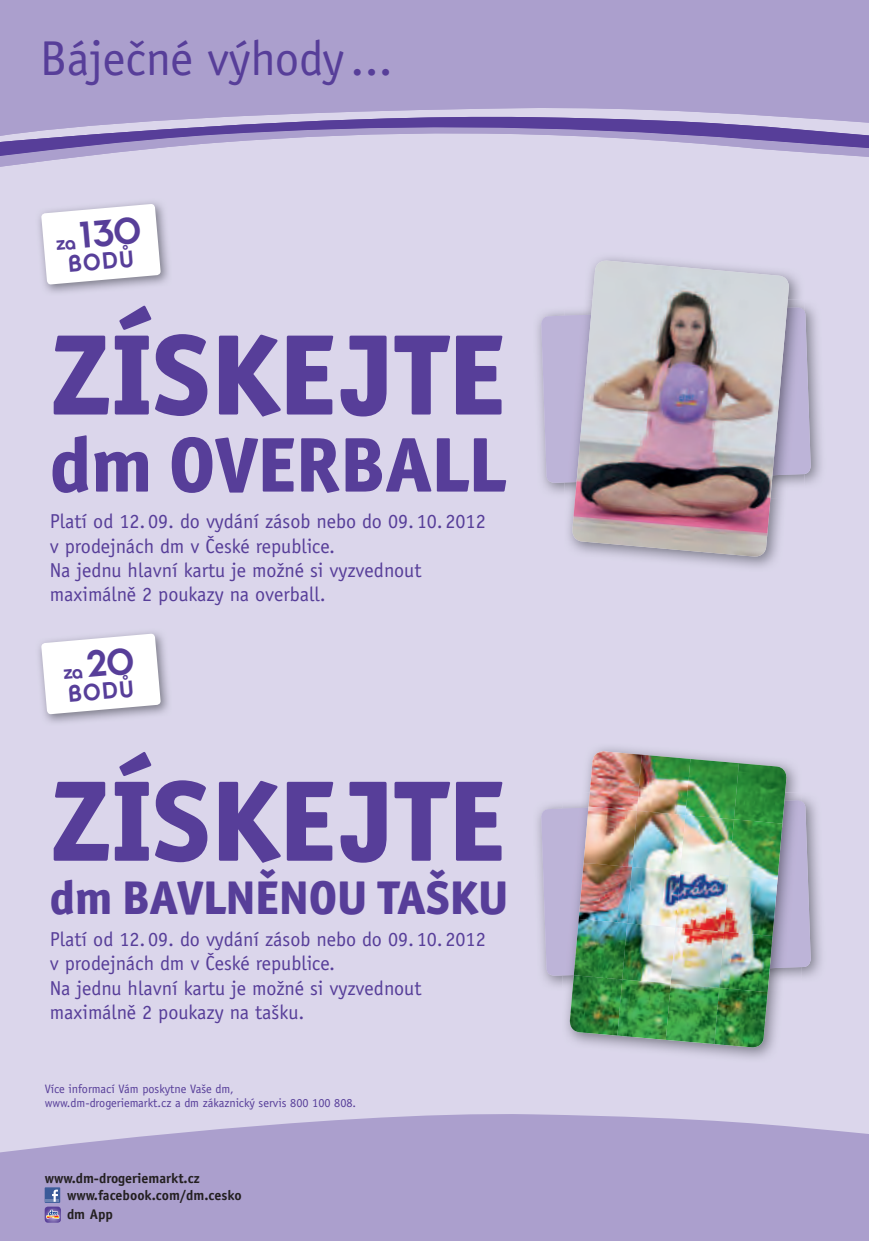
<style>
.page{position:relative;width:869px;height:1241px;background:#fff}
.page>*{position:absolute;margin:0;border:0;box-sizing:border-box;transform-origin:0 0}
.t1{font:800 114.98px "Officina Sans ITC Pro";color:#573e99}
.t2{font:800 77.7px "Officina Sans ITC Pro";color:#573e99}
.t3{font:49px "Officina Sans CE";letter-spacing:-.005em;color:#573e99}
.t4{font:800 47.43px "Officina Sans ITC Pro";color:#573e99}
.t5{font:37.27px "Chalet New York Nineteen Seventy";color:#573e99}
.t6{font:23.62px "Chalet New York Nineteen Seventy";color:#573e99}
.t7{font:20.12px/24.2px "Officina Sans CE";color:#573e99}
.t8{font:18.2px "Chalet New York Nineteen Seventy";color:#573e99}
.t9{font:700 14px "Officina Sans CE";color:#231f20}
.t10{font:12.25px/14.7px "Officina Sans CE";color:#573e99}
.s1{font-size:18.2px}
.s2{font-size:37.27px}
</style>
<div class="page">
<div style="left:0;top:62px;width:868px;height:1100px;background:#dbd6eb"></div>
<svg style="left:0;top:1114px;width:868px;height:126px;background:#afa3cf"></svg>
<div style="left:0;top:0;width:868px;height:114px;background:#ab9fcd"></div>
<svg style="left:0;top:114px;width:868px;height:53px"></svg>
<div style="left:45px;top:1187px;width:15px;height:15px;background:#3b5b99"></div>
<svg style="left:45px;top:1189px;width:16px;height:33px"></svg>
<img style="left:39px;top:202px;width:130px;height:91px">
<svg style="left:41px;top:204px;width:120px;height:81px;background:#f3f3f6"></svg>
<img style="left:39px;top:632px;width:130px;height:91px">
<svg style="left:41px;top:633px;width:120px;height:81px;background:#f4f3f6"></svg>
<img style="left:537px;top:304px;width:284px;height:189px">
<svg style="left:540px;top:307px;width:270px;height:176px;background:#bdb6d6"></svg>
<img style="left:537px;top:797px;width:284px;height:189px">
<svg style="left:540px;top:800px;width:270px;height:175px;background:#bdb6d5"></svg>
<img style="left:562px;top:800px;width:239px;height:175px">
<svg style="left:568px;top:750px;width:219px;height:298px"></svg>
<img style="left:588px;top:751px;width:53px;height:55px">
<img style="left:636px;top:754px;width:54px;height:56px">
<img style="left:685px;top:758px;width:53px;height:56px">
<img style="left:733px;top:763px;width:53px;height:60px">
<img style="left:583px;top:806px;width:53px;height:56px">
<img style="left:631px;top:810px;width:54px;height:56px">
<img style="left:680px;top:814px;width:53px;height:57px">
<img style="left:728px;top:819px;width:54px;height:60px">
<img style="left:578px;top:862px;width:54px;height:56px">
<img style="left:626px;top:866px;width:54px;height:57px">
<img style="left:675px;top:871px;width:53px;height:56px">
<img style="left:723px;top:875px;width:54px;height:60px">
<img style="left:573px;top:918px;width:54px;height:57px">
<img style="left:622px;top:923px;width:53px;height:56px">
<img style="left:670px;top:927px;width:53px;height:56px">
<img style="left:718px;top:931px;width:54px;height:61px">
<img style="left:569px;top:975px;width:53px;height:60px">
<img style="left:617px;top:979px;width:53px;height:60px">
<img style="left:665px;top:983px;width:54px;height:60px">
<img style="left:714px;top:987px;width:53px;height:60px">
<img style="left:564px;top:307px;width:240px;height:175px">
<img style="left:571px;top:260px;width:218px;height:297px">
<h3 class="t3" style="left:40px;top:30px;width:355px">Báječné výhody ...</h3>
<h3 class="t5" style="left:54px;top:215px;width:87px;rotate:-5deg"><span class="s1">za</span> 130</h3>
<p class="t6" style="left:67px;top:250px;width:68px;rotate:-5deg">BODŮ</p>
<h1 class="t1" style="left:50px;top:302px;width:456px">ZÍSKEJTE</h1>
<h2 class="t2" style="left:50px;top:415px;width:458px">dm OVERBALL</h2>
<p class="t7" style="left:50px;top:509px;width:437px">Platí od 12. 09. do vydání zásob nebo do 09. 10. 2012 v prodejnách dm v České republice.<br>Na jednu hlavní kartu je možné si vyzvednout maximálně 2 poukazy na overball.</p>
<p class="t8" style="left:62px;top:662px;width:73px;rotate:-5deg">za <span class="s2">20</span></p>
<p class="t6" style="left:67px;top:679px;width:68px;rotate:-5deg">BODŮ</p>
<h1 class="t1" style="left:50px;top:748px;width:456px">ZÍSKEJTE</h1>
<h3 class="t4" style="left:50px;top:867px;width:460px">dm BAVLNĚNOU TAŠKU</h3>
<p class="t7" style="left:50px;top:927px;width:437px">Platí od 12. 09. do vydání zásob nebo do 09. 10. 2012 v prodejnách dm v České republice.<br>Na jednu hlavní kartu je možné si vyzvednout maximálně 2 poukazy na tašku.</p>
<p class="t10" style="left:45px;top:1080px;width:313px">Více informací Vám poskytne Vaše dm, www.dm-drogeriemarkt.cz a dm zákaznický servis 800 100 808.</p>
<p class="t9" style="left:45px;top:1169px;width:156px">www.dm-drogeriemarkt.cz</p>
<p class="t9" style="left:67px;top:1205px;width:48px">dm App</p>
<p class="t9" style="left:67px;top:1187px;width:176px">www.facebook.com/dm.cesko</p>
</div>
